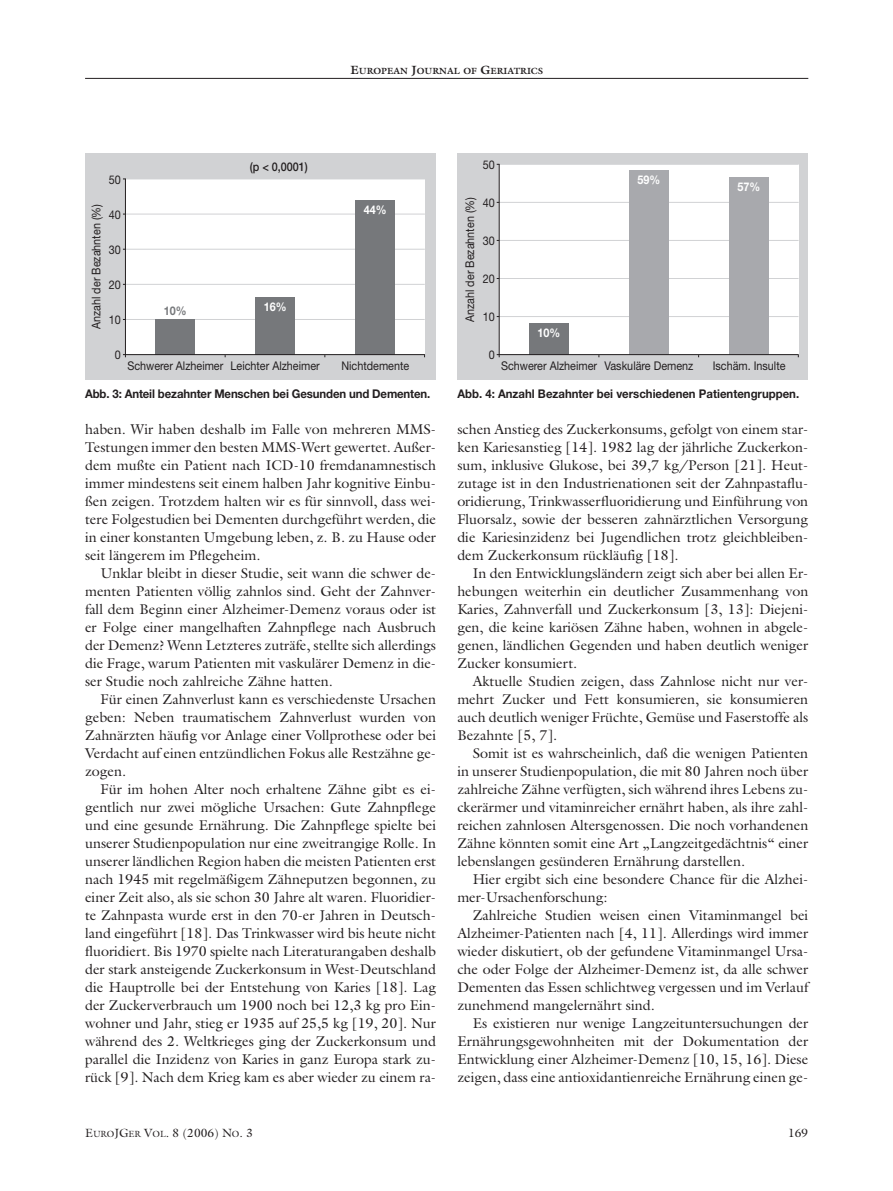
<style>
.page{position:relative;width:893px;height:1191px;background:#fff}
.page>*{position:absolute;margin:0;border:0;box-sizing:border-box;transform-origin:0 0}
.t1{font:14.25px/18px "Galliard";color:#231f20;text-align:justify}
.t2{font:12px "Helvetica Neue";color:#231f20;scale:.9 1}
.t3{font:700 12px "Helvetica Neue";color:#231f20;scale:.95 1}
.t4{font:12px "Galliard";color:#231f20}
.t5{font:700 12px "Helvetica Neue";color:#fff;scale:.9 1}
.t6{font:500 12px "Helvetica Neue";color:#231f20;scale:.9 1}
.t7{font:700 12px "Helvetica Neue";color:#76787b;scale:.9 1}
.t8{font:700 9px "Galliard";color:#231f20}
.s1{font-size:12px}
.s2{font-size:9px}
</style>
<div class="page">
<hr style="left:85px;top:78px;width:723px;height:1px;background:#231f20">
<div style="left:85px;top:153px;width:351px;height:227px;background:#d1d2d4"></div>
<svg style="left:125px;top:178px;width:300px;height:177px;background:#e2e2e3"></svg>
<div style="left:457px;top:153px;width:351px;height:227px;background:#d1d2d4"></div>
<svg style="left:498px;top:163px;width:301px;height:192px;background:#e0e0e2"></svg>
<p class="t2" style="left:109px;top:175px;width:15px">50</p>
<p class="t2" style="left:109px;top:210px;width:15px">40</p>
<p class="t2" style="left:109px;top:245px;width:15px">30</p>
<p class="t2" style="left:109px;top:280px;width:15px">20</p>
<p class="t2" style="left:109px;top:315px;width:15px">10</p>
<p class="t2" style="left:115px;top:351px;width:8px">0</p>
<p class="t2" style="left:92px;top:329px;width:140px;rotate:-90deg">Anzahl der Bezahnten (%)</p>
<p class="t7" style="left:164px;top:307px;width:27px">10%</p>
<p class="t6" style="left:250px;top:162px;width:66px">(p &lt; 0,0001)</p>
<p class="t5" style="left:264px;top:302px;width:27px">16%</p>
<p class="t8" style="left:350px;top:67px;width:194px"><span class="s1">E</span>UROPEAN <span class="s1">J</span>OURNAL OF <span class="s1">G</span>ERIATRICS</p>
<p class="t5" style="left:364px;top:206px;width:27px">44%</p>
<p class="t2" style="left:482px;top:161px;width:15px">50</p>
<p class="t2" style="left:482px;top:199px;width:15px">40</p>
<p class="t2" style="left:482px;top:236px;width:15px">30</p>
<p class="t2" style="left:482px;top:274px;width:15px">20</p>
<p class="t2" style="left:482px;top:312px;width:15px">10</p>
<p class="t2" style="left:488px;top:350px;width:8px">0</p>
<p class="t2" style="left:465px;top:322px;width:140px;rotate:-90deg">Anzahl der Bezahnten (%)</p>
<p class="t5" style="left:537px;top:329px;width:27px">10%</p>
<p class="t5" style="left:637px;top:175px;width:27px">59%</p>
<p class="t5" style="left:737px;top:183px;width:27px">57%</p>
<p class="t2" style="left:127px;top:362px;width:215px">Schwerer Alzheimer Leichter Alzheimer</p>
<p class="t2" style="left:341px;top:362px;width:77px">Nichtdemente</p>
<p class="t2" style="left:501px;top:362px;width:215px">Schwerer Alzheimer Vaskuläre Demenz</p>
<p class="t2" style="left:712px;top:362px;width:82px">Ischäm. Insulte</p>
<p class="t3" style="left:85px;top:389px;width:365px">Abb. 3: Anteil bezahnter Menschen bei Gesunden und Dementen.</p>
<p class="t3" style="left:457px;top:389px;width:361px">Abb. 4: Anzahl Bezahnter bei verschiedenen Patientengruppen.</p>
<p class="t1" style="left:85px;top:421px;width:352px">haben. Wir haben deshalb im Falle von mehreren MMS-Testungen immer den besten MMS-Wert gewertet. Außer&shy;dem mußte ein Patient nach ICD-10 fremdanamnestisch immer mindestens seit einem halben Jahr kognitive Einbu&shy;ßen zeigen. Trotzdem halten wir es für sinnvoll, dass wei&shy;tere Folgestudien bei Dementen durchgeführt werden, die in einer konstanten Umgebung leben, z. B. zu Hause oder seit längerem im Pflegeheim.</p>
<p class="t1" style="left:85px;top:565px;width:352px;text-indent:15px">Unklar bleibt in dieser Studie, seit wann die schwer de&shy;menten Patienten völlig zahnlos sind. Geht der Zahnver&shy;fall dem Beginn einer Alzheimer-Demenz voraus oder ist er Folge einer mangelhaften Zahnpflege nach Ausbruch der Demenz? Wenn Letzteres zuträfe, stellte sich allerdings die Frage, warum Patienten mit vaskulärer Demenz in die&shy;ser Studie noch zahlreiche Zähne hatten.</p>
<p class="t1" style="left:85px;top:691px;width:352px;text-indent:15px">Für einen Zahnverlust kann es verschiedenste Ursachen geben: Neben traumatischem Zahnverlust wurden von Zahnärzten häufig vor Anlage einer Vollprothese oder bei Verdacht auf einen entzündlichen Fokus alle Restzähne ge&shy;zogen.</p>
<p class="t1" style="left:85px;top:781px;width:352px;text-indent:15px">Für im hohen Alter noch erhaltene Zähne gibt es ei&shy;gentlich nur zwei mögliche Ursachen: Gute Zahnpflege und eine gesunde Ernährung. Die Zahnpflege spielte bei unserer Studienpopulation nur eine zweitrangige Rolle. In unserer ländlichen Region haben die meisten Patienten erst nach 1945 mit regelmäßigem Zähneputzen begonnen, zu einer Zeit also, als sie schon 30 Jahre alt waren. Fluoridier&shy;te Zahnpasta wurde erst in den 70-er Jahren in Deutsch&shy;land eingeführt [18]. Das Trinkwasser wird bis heute nicht fluoridiert. Bis 1970 spielte nach Literaturangaben deshalb der stark ansteigende Zuckerkonsum in West-Deutschland die Hauptrolle bei der Entstehung von Karies [18]. Lag der Zuckerverbrauch um 1900 noch bei 12,3 kg pro Ein&shy;wohner und Jahr, stieg er 1935 auf 25,5 kg [19, 20]. Nur während des 2. Weltkrieges ging der Zuckerkonsum und parallel die Inzidenz von Karies in ganz Europa stark zu&shy;rück [9]. Nach dem Krieg kam es aber wieder zu einem ra-</p>
<p class="t1" style="left:457px;top:421px;width:352px">schen Anstieg des Zuckerkonsums, gefolgt von einem star&shy;ken Kariesanstieg [14]. 1982 lag der jährliche Zuckerkon&shy;sum, inklusive Glukose, bei 39,7 kg/Person [21]. Heut&shy;zutage ist in den Industrienationen seit der Zahnpastaflu&shy;oridierung, Trinkwasserfluoridierung und Einführung von Fluorsalz, sowie der besseren zahnärztlichen Versorgung die Kariesinzidenz bei Jugendlichen trotz gleichbleiben&shy;dem Zuckerkonsum rückläufig [18].</p>
<p class="t1" style="left:457px;top:565px;width:352px;text-indent:15px">In den Entwicklungsländern zeigt sich aber bei allen Er&shy;hebungen weiterhin ein deutlicher Zusammenhang von Karies, Zahnverfall und Zuckerkonsum [3, 13]: Diejeni&shy;gen, die keine kariösen Zähne haben, wohnen in abgele&shy;genen, ländlichen Gegenden und haben deutlich weniger Zucker konsumiert.</p>
<p class="t1" style="left:457px;top:673px;width:352px;text-indent:15px">Aktuelle Studien zeigen, dass Zahnlose nicht nur ver&shy;mehrt Zucker und Fett konsumieren, sie konsumieren auch deutlich weniger Früchte, Gemüse und Faserstoffe als Bezahnte [5, 7].</p>
<p class="t1" style="left:457px;top:745px;width:352px;text-indent:15px">Somit ist es wahrscheinlich, daß die wenigen Patienten in unserer Studienpopulation, die mit 80 Jahren noch über zahlreiche Zähne verfügten, sich während ihres Lebens zu&shy;ckerärmer und vitaminreicher ernährt haben, als ihre zahl&shy;reichen zahnlosen Altersgenossen. Die noch vorhandenen Zähne könnten somit eine Art „Langzeitgedächtnis“ einer lebenslangen gesünderen Ernährung darstellen.</p>
<p class="t1" style="left:457px;top:871px;width:352px;text-indent:15px">Hier ergibt sich eine besondere Chance für die Alzhei&shy;mer-Ursachenforschung:</p>
<p class="t1" style="left:457px;top:907px;width:352px;text-indent:15px">Zahlreiche Studien weisen einen Vitaminmangel bei Alzheimer-Patienten nach [4, 11]. Allerdings wird immer wieder diskutiert, ob der gefundene Vitaminmangel Ursa&shy;che oder Folge der Alzheimer-Demenz ist, da alle schwer Dementen das Essen schlichtweg vergessen und im Verlauf zunehmend mangelernährt sind.</p>
<p class="t1" style="left:457px;top:1015px;width:352px;text-indent:15px">Es existieren nur wenige Langzeituntersuchungen der Ernährungsgewohnheiten mit der Dokumentation der Entwicklung einer Alzheimer-Demenz [10, 15, 16]. Diese zeigen, dass eine antioxidantienreiche Ernährung einen ge-</p>
<p class="t4" style="left:85px;top:1128px;width:169px">E<span class="s2">URO</span>JG<span class="s2">ER</span> V<span class="s2">OL</span>. 8 (2006) N<span class="s2">O</span>. 3</p>
<p class="t4" style="left:788px;top:1128px;width:22px">169</p>
</div>
